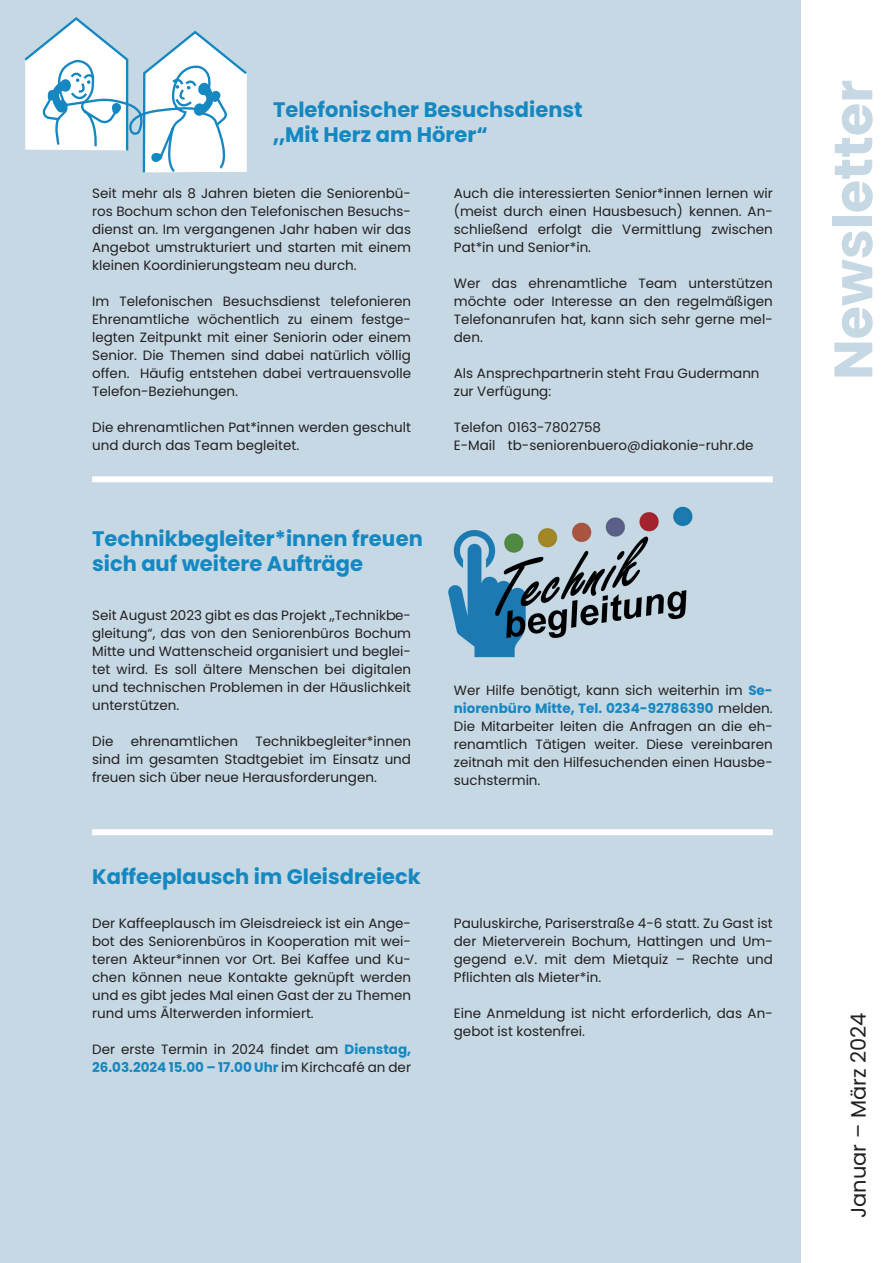
<style>
.page{position:relative;width:893px;height:1263px;background:#fff}
.page>*{position:absolute;margin:0;border:0;box-sizing:border-box;transform-origin:0 0}
.t1{font:700 54px "Poppins";color:#c5d8e3}
.t2{font:700 21px/25.2px "Poppins";color:#1587c1}
.t3{font:21px "Poppins";color:#231f20}
.t4{font:13.5px/18px "Poppins";color:#231f20;text-align:justify}
.s1{font-weight:700;color:#1587c1}
</style>
<div class="page">
<div style="left:0;top:0;width:801px;height:1263px;background:#c5d8e3"></div>
<div style="left:92px;top:476px;width:681px;height:6px;background:#fff"></div>
<div style="left:92px;top:829px;width:681px;height:6px;background:#fff"></div>
<svg style="left:24px;top:17px;width:223px;height:156px"></svg>
<img style="left:448px;top:506px;width:245px;height:152px">
<h2 class="t2" style="left:273px;top:97px;width:311px">Telefonischer Besuchsdienst „Mit Herz am Hörer“</h2>
<p class="t4" style="left:92px;top:184px;width:320px">Seit mehr als 8 Jahren bieten die Seniorenbü&shy;ros Bochum schon den Telefonischen Besuchs&shy;dienst an. Im vergangenen Jahr haben wir das Angebot umstrukturiert und starten mit einem kleinen Koordinierungsteam neu durch.</p>
<p class="t4" style="left:92px;top:292px;width:320px">Im Telefonischen Besuchsdienst telefonieren Ehrenamtliche wöchentlich zu einem festge&shy;legten Zeitpunkt mit einer Seniorin oder einem Senior. Die Themen sind dabei natürlich völlig offen. Häufig entstehen dabei vertrauensvolle Telefon-Beziehungen.</p>
<p class="t4" style="left:92px;top:418px;width:320px">Die ehrenamtlichen Pat*innen werden geschult und durch das Team begleitet.</p>
<h2 class="t2" style="left:92px;top:526px;width:332px">Technikbegleiter*innen freuen sich auf weitere Aufträge</h2>
<p class="t4" style="left:92px;top:606px;width:320px">Seit August 2023 gibt es das Projekt „Technikbe&shy;gleitung“, das von den Seniorenbüros Bochum Mitte und Wattenscheid organisiert und beglei&shy;tet wird. Es soll ältere Menschen bei digitalen und technischen Problemen in der Häuslichkeit unterstützen.</p>
<p class="t4" style="left:92px;top:732px;width:23px">Die</p>
<p class="t4" style="left:131px;top:732px;width:109px">ehrenamtlichen</p>
<p class="t4" style="left:92px;top:732px;width:320px;text-indent:163px">Technikbegleiter*innen sind im gesamten Stadtgebiet im Einsatz und freuen sich über neue Herausforderungen.</p>
<p class="t4" style="left:454px;top:184px;width:320px">Auch die interessierten Senior*innen lernen wir (meist durch einen Hausbesuch) kennen. An&shy;schließend erfolgt die Vermittlung zwischen Pat*in und Senior*in.</p>
<p class="t4" style="left:454px;top:274px;width:320px">Wer das ehrenamtliche Team unterstützen möchte oder Interesse an den regelmäßigen Telefonanrufen hat, kann sich sehr gerne mel&shy;den.</p>
<p class="t4" style="left:454px;top:364px;width:307px">Als Ansprechpartnerin steht Frau Gudermann zur Verfügung:</p>
<p class="t4" style="left:454px;top:418px;width:301px">Telefon 0163-7802758<br>E-Mail tb-seniorenbuero@diakonie-ruhr.de</p>
<p class="t4" style="left:454px;top:681px;width:320px">Wer Hilfe benötigt, kann sich weiterhin im <span class="s1">Se&shy;niorenbüro Mitte, Tel. 0234-92786390</span> melden.<br>Die Mitarbeiter leiten die Anfragen an die eh&shy;renamtlich Tätigen weiter. Diese vereinbaren zeitnah mit den Hilfesuchenden einen Hausbe&shy;suchstermin.</p>
<h2 class="t2" style="left:92px;top:865px;width:330px">Kaffeeplausch im Gleisdreieck</h2>
<p class="t4" style="left:92px;top:914px;width:320px">Der Kaffeeplausch im Gleisdreieck ist ein Ange&shy;bot des Seniorenbüros in Kooperation mit wei&shy;teren Akteur*innen vor Ort. Bei Kaffee und Ku&shy;chen können neue Kontakte geknüpft werden und es gibt jedes Mal einen Gast der zu Themen rund ums Älterwerden informiert.</p>
<p class="t4" style="left:92px;top:1040px;width:320px">Der erste Termin in 2024 findet am <span class="s1">Dienstag,<br>26.03.2024 15.00 – 17.00 Uhr</span> im Kirchcafé an der</p>
<p class="t4" style="left:454px;top:914px;width:320px">Pauluskirche, Pariserstraße 4-6 statt. Zu Gast ist der Mieterverein Bochum, Hattingen und Um&shy;gegend e.V. mit dem Mietquiz – Rechte und Pflichten als Mieter*in.</p>
<p class="t4" style="left:454px;top:1004px;width:320px">Eine Anmeldung ist nicht erforderlich, das An&shy;gebot ist kostenfrei.</p>
<h1 class="t1" style="left:822px;top:380px;width:302px;rotate:-90deg">Newsletter</h1>
<h2 class="t3" style="left:846px;top:1218px;width:207px;rotate:-90deg">Januar – März 2024</h2>
</div>
